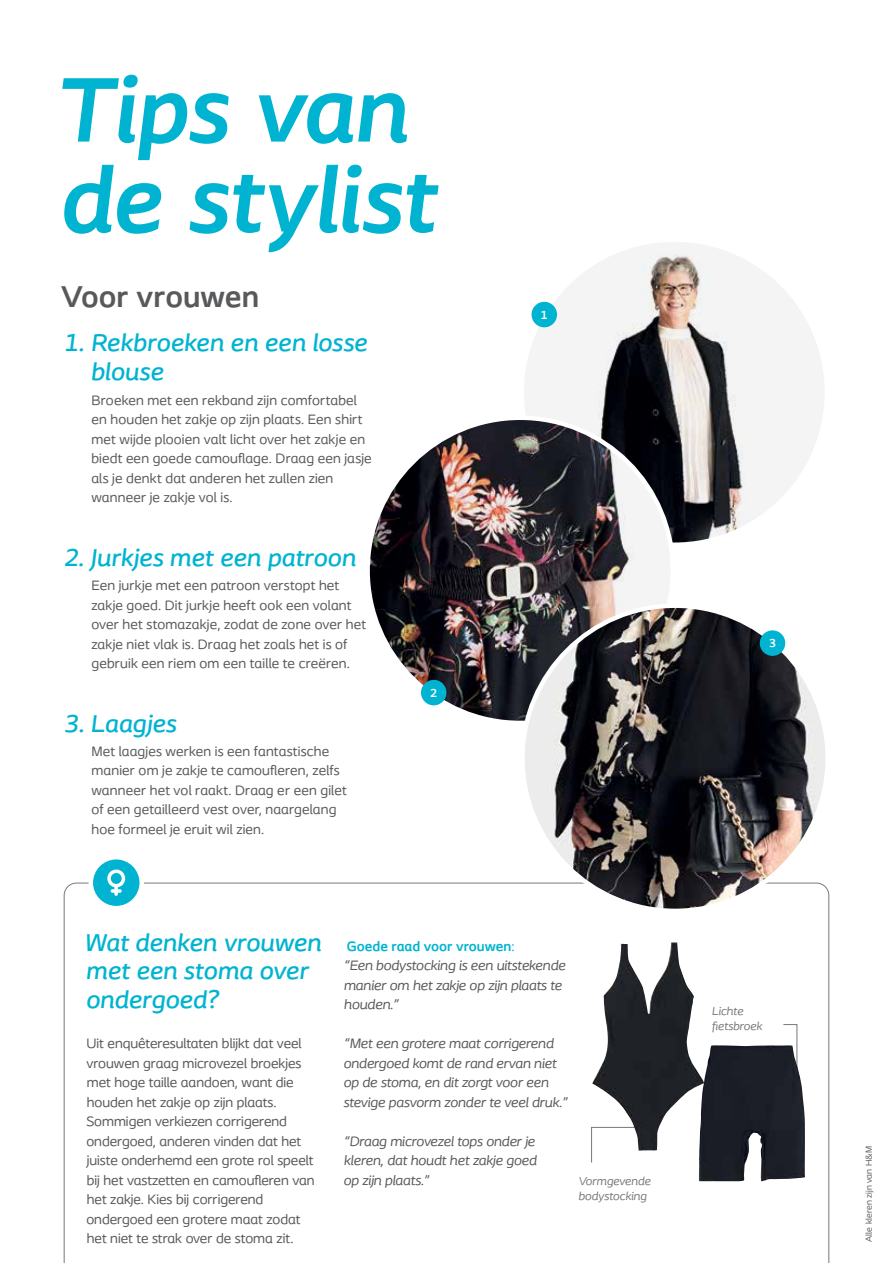
<style>
.page{position:relative;width:893px;height:1263px;background:#fff}
.page>*{position:absolute;margin:0;border:0;box-sizing:border-box;transform-origin:0 0}
.t1{font:italic 700 96px/90px "Coloplast";letter-spacing:-.005em;color:#00b4d1}
.t2{font:700 31.5px "Coloplast";color:#58595b}
.t3{font:italic 500 25.5px/28.5px "Coloplast";color:#00b4d1}
.t4{font:14.25px/19.5px "Coloplast";letter-spacing:.005em;color:#58595b}
.t5{font:italic 14.25px/19.5px "Coloplast";letter-spacing:-.01em;color:#58595b}
.t6{font:italic 12px/15px "Coloplast";color:#77787b}
.t7{font:700 12px "Coloplast";color:#fff}
.t8{font:9px "Coloplast";letter-spacing:.01em;color:#58595b}
.s1{font-weight:700;font-style:normal;color:#00b4d1}
.s2{font-style:normal;color:#00b4d1}
</style>
<div class="page">
<img style="left:524px;top:242px;width:300px;height:300px">
<img style="left:370px;top:418px;width:303px;height:302px">
<div style="left:531px;top:302px;width:26px;height:25px;background:#00b4d1;border-radius:50%"></div>
<div style="left:421px;top:680px;width:25px;height:25px;background:#00b4d1;border-radius:50%"></div>
<svg style="left:64px;top:883px;width:765px;height:380px"></svg>
<svg style="left:91px;top:857px;width:51px;height:51px"></svg>
<svg style="left:107px;top:869px;width:18px;height:27px"></svg>
<div style="left:89px;top:855px;width:55px;height:55px;border:4px solid #fff;border-radius:50%"></div>
<img style="left:522px;top:606px;width:306px;height:305px;border-radius:153px">
<div style="left:760px;top:630px;width:25px;height:26px;background:#00b4d1;border-radius:50%"></div>
<h1 class="t1" style="left:55px;top:64px;width:381px">Tips van de stylist</h1>
<h2 class="t2" style="left:61px;top:278px;width:200px">Voor vrouwen</h2>
<h3 class="t3" style="left:91px;top:328px;width:278px;text-indent:-27px">1. Rekbroeken en een losse blouse</h3>
<p class="t4" style="left:91px;top:390px;width:282px">Broeken met een rekband zijn comfortabel en houden het zakje op zijn plaats. Een shirt met wijde plooien valt licht over het zakje en biedt een goede camouflage. Draag een jasje als je denkt dat anderen het zullen zien wanneer je zakje vol is.</p>
<h3 class="t3" style="left:64px;top:543px;width:293px">2. Jurkjes met een patroon</h3>
<p class="t4" style="left:91px;top:575px;width:276px">Een jurkje met een patroon verstopt het zakje goed. Dit jurkje heeft ook een volant over het stomazakje, zodat de zone over het zakje niet vlak is. Draag het zoals het is of gebruik een riem om een taille te creëren.</p>
<h3 class="t3" style="left:64px;top:708px;width:114px">3. Laagjes</h3>
<p class="t4" style="left:91px;top:741px;width:257px">Met laagjes werken is een fantastische manier om je zakje te camoufleren, zelfs wanneer het vol raakt. Draag er een gilet of een getailleerd vest over, naargelang hoe formeel je eruit wil zien.</p>
<p class="t7" style="left:430px;top:685px;width:8px">2</p>
<p class="t7" style="left:541px;top:307px;width:8px">1</p>
<h3 class="t3" style="left:85px;top:928px;width:238px">Wat denken vrouwen met een stoma over ondergoed?</h3>
<p class="t4" style="left:86px;top:1034px;width:230px">Uit enquêteresultaten blijkt dat veel vrouwen graag microvezel broekjes met hoge taille aandoen, want die houden het zakje op zijn plaats.<br>Sommigen verkiezen corrigerend ondergoed, anderen vinden dat het juiste onderhemd een grote rol speelt bij het vastzetten en camoufleren van het zakje. Kies bij corrigerend ondergoed een grotere maat zodat het niet te strak over de stoma zit.</p>
<p class="t5" style="left:344px;top:936px;width:223px"><span class="s1">Goede raad voor vrouwen</span><span class="s2">:<br></span>“Een bodystocking is een uitstekende manier om het zakje op zijn plaats te houden.”</p>
<p class="t5" style="left:343px;top:1034px;width:225px">“Met een grotere maat corrigerend ondergoed komt de rand ervan niet op de stoma, en dit zorgt voor een stevige pasvorm zonder te veel druk.”</p>
<p class="t5" style="left:343px;top:1131px;width:195px;text-align:justify">“Draag microvezel tops onder je kleren, dat houdt het zakje goed op zijn plaats.”</p>
<p class="t6" style="left:578px;top:1173px;width:74px">Vormgevende bodystocking</p>
<p class="t7" style="left:769px;top:636px;width:8px">3</p>
<p class="t6" style="left:712px;top:1003px;width:52px">Lichte fietsbroek</p>
<p class="t8" style="left:863px;top:1242px;width:97px;rotate:-90deg">Alle kleren zijn van H&amp;M</p>
</div>
